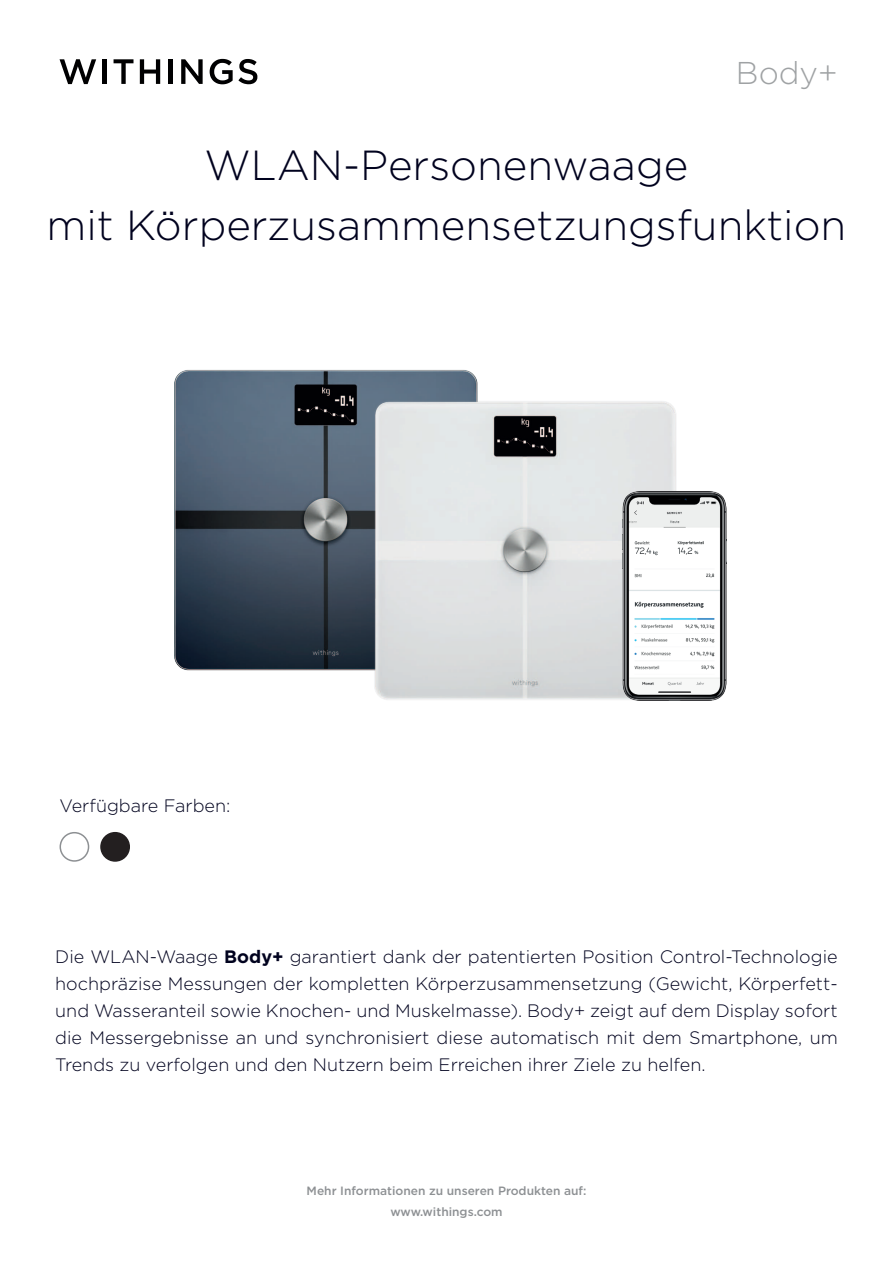
<style>
.page{position:relative;width:893px;height:1263px;background:#fff}
.page>*{position:absolute;margin:0;border:0;box-sizing:border-box;transform-origin:0 0}
.t1{font:300 42px/60px "Gotham";color:#00021e;text-align:center}
.t2{font:300 31.5px "Gotham";color:#9fa2a4}
.t3{font:300 18px/27px "Gotham";color:#00021e;text-align:justify}
.t4{font:500 12px/21px "Gotham";color:#8d9093;text-align:center}
.s1{font-weight:700}
</style>
<div class="page">
<div style="left:60px;top:832px;width:29px;height:30px;border:2px solid #8d9093;border-radius:50%"></div>
<div style="left:101px;top:833px;width:28px;height:28px;background:#231f20;border-radius:50%"></div>
<div style="left:100px;top:832px;width:30px;height:30px;border:2px solid #231f20;border-radius:50%"></div>
<img style="left:174px;top:370px;width:156px;height:301px">
<img style="left:330px;top:370px;width:385px;height:330px">
<img style="left:622px;top:492px;width:105px;height:209px">
<svg style="left:60px;top:59px;width:36px;height:25px"></svg>
<hr style="left:103px;top:59px;width:4px;height:25px;background:#000001">
<svg style="left:114px;top:59px;width:19px;height:25px"></svg>
<svg style="left:140px;top:59px;width:20px;height:25px"></svg>
<hr style="left:169px;top:59px;width:4px;height:25px;background:#000001">
<svg style="left:181px;top:59px;width:22px;height:25px"></svg>
<svg style="left:210px;top:59px;width:47px;height:25px"></svg>
<h2 class="t2" style="left:736px;top:59px;width:103px">Body+</h2>
<h1 class="t1" style="left:47px;top:138px;width:801px">WLAN-Personenwaage<br>mit Körperzusammensetzungsfunktion</h1>
<p class="t3" style="left:60px;top:793px;width:172px">Verfügbare Farben:</p>
<p class="t3" style="left:55px;top:944px;width:784px">Die WLAN-Waage <span class="s1">Body+</span> garantiert dank der patentierten Position Control-Technologie hochpräzise Messungen der kompletten Körperzusammensetzung (Gewicht, Körperfett&shy;und Wasseranteil sowie Knochen- und Muskelmasse). Body+ zeigt auf dem Display sofort die Messergebnisse an und synchronisiert diese automatisch mit dem Smartphone, um Trends zu verfolgen und den Nutzern beim Erreichen ihrer Ziele zu helfen.</p>
<p class="t4" style="left:307px;top:1181px;width:281px">Mehr Informationen zu unseren Produkten auf: www.withings.com</p>
</div>
